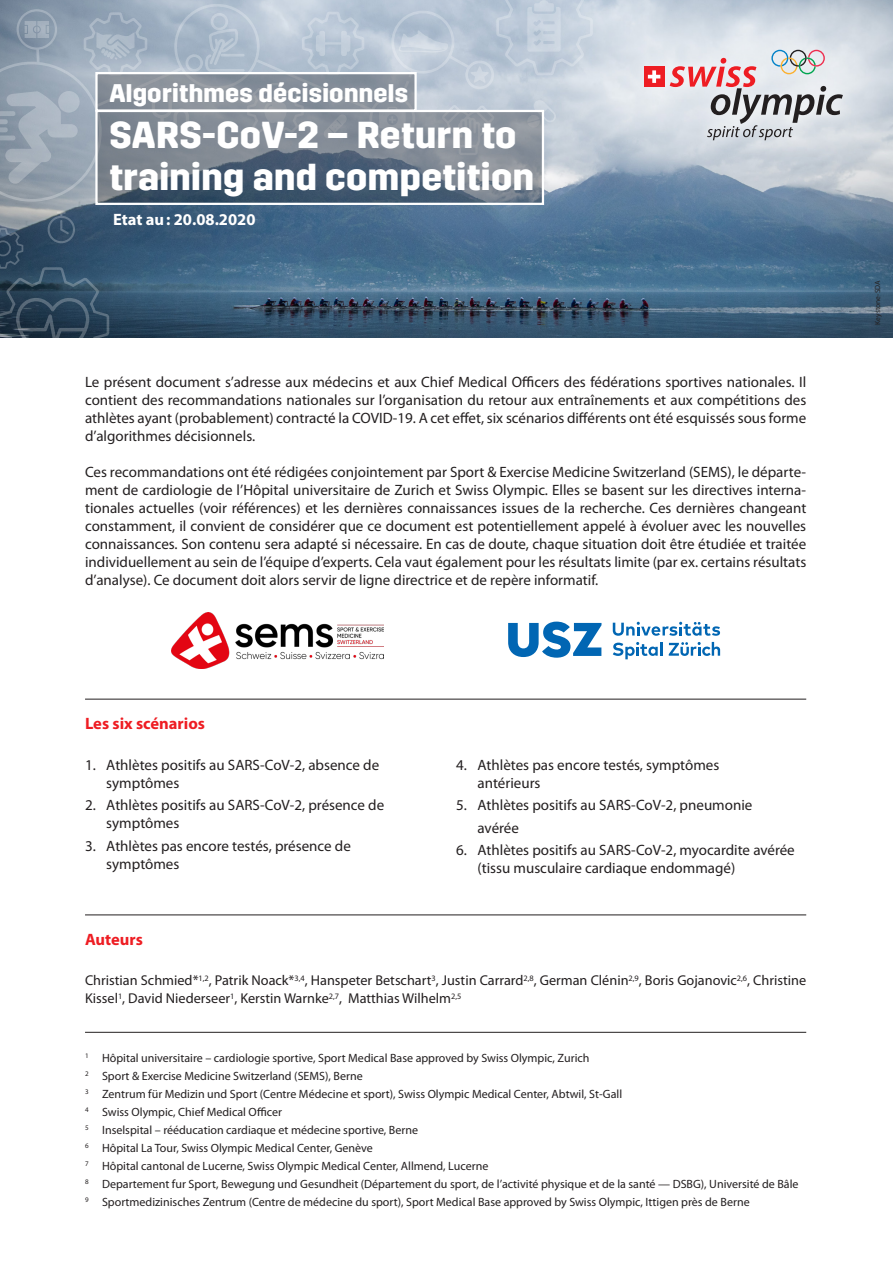
<style>
.page{position:relative;width:893px;height:1263px;background:#fff}
.page>*{position:absolute;margin:0;border:0;box-sizing:border-box;transform-origin:0 0}
.t1{font:700 37.5px "Trim";letter-spacing:.01em;color:#fff}
.t2{font:700 25.5px "Trim";letter-spacing:.01em;color:#fff}
._02_Untertitel_rot_1{font:700 16.5px "Myriad Pro";color:#ee1d23}
._02_Untertitel_rot{font:700 16.5px "Myriad Pro";color:#fff}
._05_Lauftext{font:15px/18px "Myriad Pro";color:#231f20}
._05_Lauftext-2{font:14.25px/18px "Myriad Pro";color:#231f20}
._02_Untertitel_rot_1-2{font:12px "Myriad Pro";color:#231f20}
.t3{font:7.5px "Myriad Pro";color:#231f20}
</style>
<div class="page">
<img style="left:0;top:0;width:893px;height:337px">
<svg style="left:0;top:212px;width:111px;height:126px;background:#364e63"></svg>
<hr style="left:85px;top:699px;width:721px;height:1px;background:#231f20">
<hr style="left:85px;top:914px;width:721px;height:1px;background:#231f20">
<svg style="left:626px;top:32px;width:233px;height:124px;background:#d8dee5"></svg>
<div style="left:644px;top:67px;width:20px;height:20px;background:#ee1d23"></div>
<svg style="left:648px;top:70px;width:12px;height:13px"></svg>
<svg style="left:670px;top:50px;width:173px;height:90px;background:#ccc4c8"></svg>
<svg style="left:0;top:0;width:594px;height:206px;background:#98a4b1"></svg>
<svg style="left:508px;top:622px;width:93px;height:36px"></svg>
<svg style="left:669px;top:642px;width:51px;height:14px"></svg>
<svg style="left:613px;top:642px;width:49px;height:17px"></svg>
<svg style="left:613px;top:622px;width:107px;height:14px"></svg>
<img style="left:171px;top:613px;width:212px;height:55px">
<hr style="left:85px;top:1032px;width:721px;height:1px;background:#231f20">
<p class="t2" style="left:109px;top:78px;width:300px">Algorithmes décisionnels</p>
<p class="t1" style="left:109px;top:114px;width:408px">SARS-CoV-2 – Return to</p>
<p class="t1" style="left:109px;top:156px;width:426px">training and competition</p>
<p class="_02_Untertitel_rot" style="left:113px;top:210px;width:144px">Etat au: 20.08.2020</p>
<p class="_05_Lauftext" style="left:85px;top:373px;width:723px;text-align:justify">Le présent document s’adresse aux médecins et aux Chief Medical Officers des fédérations sportives nationales. Il contient des recommandations nationales sur l’organisation du retour aux entraînements et aux compétitions des athlètes ayant (probablement) contracté la COVID-19. A cet effet, six scénarios différents ont été esquissés sous forme d’algorithmes décisionnels.</p>
<p class="_05_Lauftext" style="left:85px;top:463px;width:723px;text-align:justify">Ces recommandations ont été rédigées conjointement par Sport &amp; Exercise Medicine Switzerland (SEMS), le départe&shy;ment de cardiologie de l’Hôpital universitaire de Zurich et Swiss Olympic. Elles se basent sur les directives interna&shy;tionales actuelles (voir références) et les dernières connaissances issues de la recherche. Ces dernières changeant constamment, il convient de considérer que ce document est potentiellement appelé à évoluer avec les nouvelles connaissances. Son contenu sera adapté si nécessaire. En cas de doute, chaque situation doit être étudiée et traitée individuellement au sein de l’équipe d’experts. Cela vaut également pour les résultats limite (par ex. certains résultats d’analyse). Ce document doit alors servir de ligne directrice et de repère informatif.</p>
<p class="_02_Untertitel_rot_1" style="left:85px;top:714px;width:122px">Les six scénarios</p>
<p class="_05_Lauftext" style="left:106px;top:756px;width:274px;text-indent:-21px">1. Athlètes positifs au SARS-CoV-2, absence de symptômes</p>
<p class="_05_Lauftext" style="left:106px;top:796px;width:279px;text-indent:-21px">2. Athlètes positifs au SARS-CoV-2, présence de symptômes</p>
<p class="_05_Lauftext" style="left:106px;top:837px;width:246px;text-indent:-21px">3. Athlètes pas encore testés, présence de symptômes</p>
<p class="_05_Lauftext" style="left:477px;top:756px;width:243px;text-indent:-21px">4. Athlètes pas encore testés, symptômes antérieurs</p>
<p class="_05_Lauftext" style="left:477px;top:794px;width:276px;line-height:22.5px;text-indent:-21px">5. Athlètes positifs au SARS-CoV-2, pneumonie avérée</p>
<p class="_05_Lauftext" style="left:477px;top:841px;width:319px;text-indent:-21px">6. Athlètes positifs au SARS-CoV-2, myocardite avérée (tissu musculaire cardiaque endommagé)</p>
<p class="_02_Untertitel_rot_1" style="left:85px;top:930px;width:59px">Auteurs</p>
<p class="_05_Lauftext-2" style="left:85px;top:972px;width:723px">Christian Schmied*<sup>1,2</sup>, Patrik Noack*<sup>3,4</sup>, Hanspeter Betschart<sup>3</sup>, Justin Carrard<sup>2,8</sup>, German Clénin<sup>2,9</sup>, Boris Gojanovic<sup>2,6</sup>, Christine<br>Kissel<sup>1</sup>, David Niederseer<sup>1</sup>, Kerstin Warnke<sup>2,7</sup>, Matthias Wilhelm<sup>2,5</sup></p>
<p class="_02_Untertitel_rot_1-2" style="left:85px;top:1052px;width:506px"><sup>1</sup> Hôpital universitaire – cardiologie sportive, Sport Medical Base approved by Swiss Olympic, Zurich</p>
<p class="_02_Untertitel_rot_1-2" style="left:85px;top:1070px;width:279px"><sup>2</sup> Sport &amp; Exercise Medicine Switzerland (SEMS), Berne</p>
<p class="_02_Untertitel_rot_1-2" style="left:85px;top:1088px;width:539px"><sup>3</sup> Zentrum für Medizin und Sport (Centre Médecine et sport), Swiss Olympic Medical Center, Abtwil, St-Gall</p>
<p class="_02_Untertitel_rot_1-2" style="left:85px;top:1106px;width:199px"><sup>4</sup> Swiss Olympic, Chief Medical Officer</p>
<p class="_02_Untertitel_rot_1-2" style="left:85px;top:1124px;width:335px"><sup>5</sup> Inselspital – rééducation cardiaque et médecine sportive, Berne</p>
<p class="_02_Untertitel_rot_1-2" style="left:85px;top:1142px;width:289px"><sup>6</sup> Hôpital La Tour, Swiss Olympic Medical Center, Genève</p>
<p class="_02_Untertitel_rot_1-2" style="left:85px;top:1160px;width:405px"><sup>7</sup> Hôpital cantonal de Lucerne, Swiss Olympic Medical Center, Allmend, Lucerne</p>
<p class="_02_Untertitel_rot_1-2" style="left:85px;top:1178px;width:715px"><sup>8</sup> Departement fur Sport, Bewegung und Gesundheit (Département du sport, de l’activité physique et de la santé — DSBG), Université de Bâle</p>
<p class="_02_Untertitel_rot_1-2" style="left:85px;top:1196px;width:666px"><sup>9</sup> Sportmedizinisches Zentrum (Centre de médecine du sport), Sport Medical Base approved by Swiss Olympic, Ittigen près de Berne</p>
<p class="t3" style="left:874px;top:325px;width:46px;rotate:-90deg">Keystone-SDA</p>
</div>
